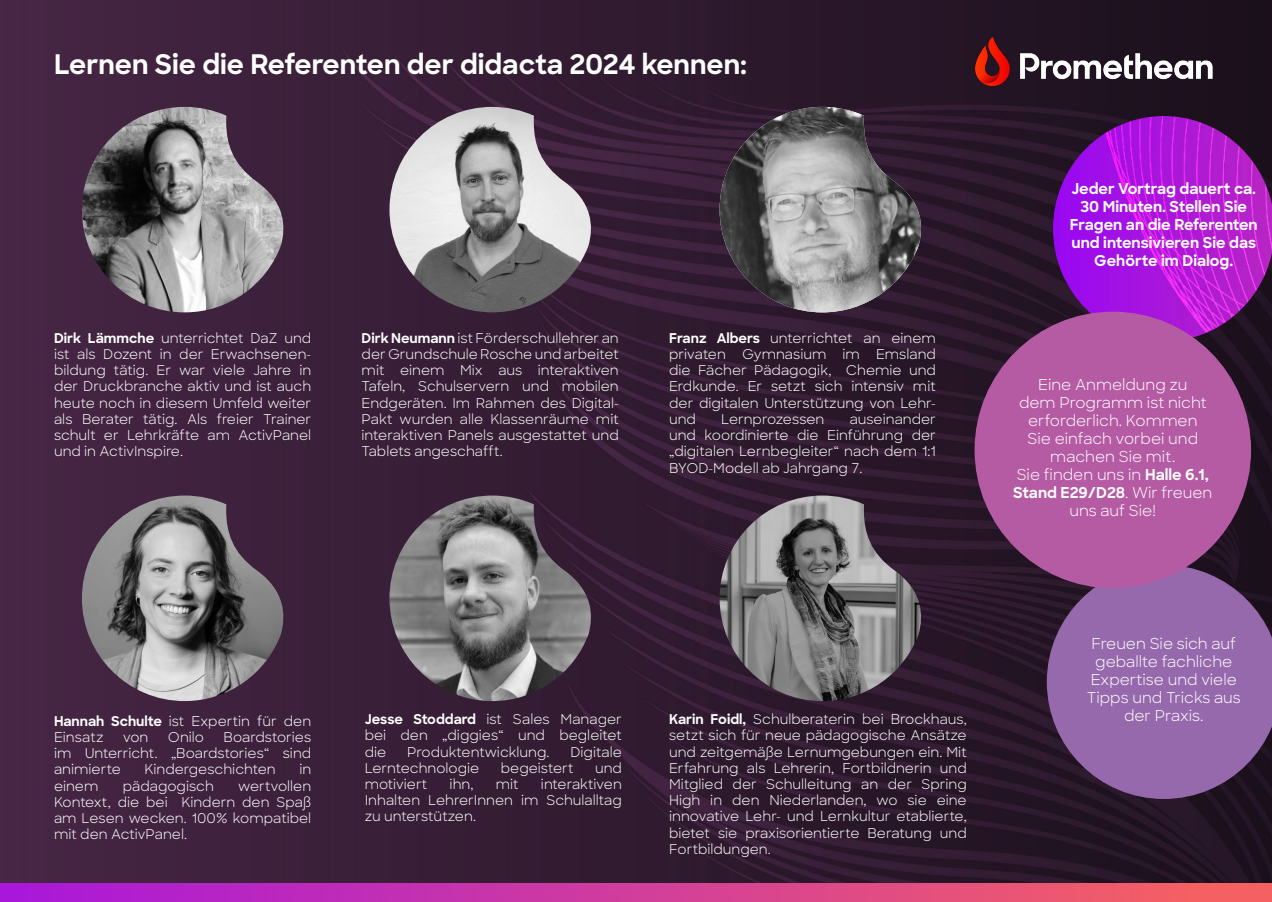
<style>
.page{position:relative;width:1272px;height:902px;background:#fff}
.page>*{position:absolute;margin:0;border:0;box-sizing:border-box;transform-origin:0 0}
.t1{font:700 27px "Sharp Sans";color:#fff}
.t2{font:15px/18px "Sharp Sans";color:#fff;text-align:center}
.t3{font:700 15px/18px "Sharp Sans";color:#fff;text-align:center}
.t4{font:13.5px/16.2px "Sharp Sans";color:#fff;text-align:justify}
.s1{font-weight:700}
</style>
<div class="page">
<img style="left:0;top:0;width:1271px;height:883px">
<img style="left:82px;top:107px;width:203px;height:205px">
<img style="left:719px;top:107px;width:202px;height:205px">
<img style="left:389px;top:107px;width:203px;height:205px">
<img style="left:82px;top:495px;width:203px;height:206px">
<img style="left:0;top:883px;width:1271px;height:18px">
<img style="left:389px;top:495px;width:204px;height:206px">
<svg style="left:1046px;top:565px;width:225px;height:233px;background:#815993"></svg>
<img style="left:1052px;top:116px;width:219px;height:225px">
<img style="left:974px;top:36px;width:239px;height:51px">
<div style="left:974px;top:311px;width:276px;height:277px;background:#b55ba4;border-radius:50%"></div>
<img style="left:719px;top:495px;width:203px;height:206px">
<p class="t1" style="left:54px;top:44px;width:694px">Lernen Sie die Referenten der didacta 2024 kennen:</p>
<p class="t4" style="left:54px;top:329px;width:259px"><span class="s1">Dirk Lämmche</span> unterrichtet DaZ und ist als Dozent in der Erwachsenen&shy;bildung tätig. Er war viele Jahre in der Druckbranche aktiv und ist auch heute noch in diesem Umfeld weiter als Berater tätig. Als freier Trainer schult er Lehrkräfte am ActivPanel und in ActivInspire.</p>
<p class="t4" style="left:669px;top:329px;width:268px"><span class="s1">Franz Albers</span> unterrichtet an einem privaten Gymnasium im Emsland die Fächer Pädagogik, Chemie und Erdkunde. Er setzt sich intensiv mit der digitalen Unterstützung von Lehr&shy;und</p>
<p class="t4" style="left:361px;top:329px;width:259px"><span class="s1">Dirk Neumann</span> ist Förderschullehrer an der Grundschule Rosche und arbeitet mit einem Mix aus interaktiven Tafeln, Schulservern und mobilen Endgeräten. Im Rahmen des Digital-Pakt wurden alle Klassenräume mit interaktiven Panels ausgestattet und Tablets angeschafft.</p>
<p class="t4" style="left:669px;top:410px;width:268px;text-indent:180px">auseinander und koordinierte die Einführung der „digitalen Lernbegleiter“ nach dem 1:1<br>BYOD-Modell ab Jahrgang 7.</p>
<p class="t4" style="left:721px;top:410px;width:105px">Lernprozessen</p>
<p class="t3" style="left:1069px;top:179px;width:189px">Jeder Vortrag dauert ca.<br>30 Minuten. Stellen Sie<br>Fragen an die Referenten und intensivieren Sie das<br>Gehörte im Dialog.</p>
<p class="t2" style="left:1019px;top:375px;width:189px">Eine Anmeldung zu dem Programm ist nicht erforderlich. Kommen<br>Sie einfach vorbei und machen Sie mit.</p>
<p class="t2" style="left:1013px;top:465px;width:201px">Sie finden uns in <span class="s1">Halle 6.1,<br>Stand E29/D28</span>. Wir freuen uns auf Sie!</p>
<p class="t4" style="left:54px;top:712px;width:259px"><span class="s1">Hannah Schulte</span> ist Expertin für den<br>Einsatz</p>
<p class="t4" style="left:54px;top:728px;width:259px;text-indent:170px">Boardstories im Unterricht. „Boardstories“ sind animierte</p>
<p class="t4" style="left:123px;top:728px;width:27px">von</p>
<p class="t4" style="left:168px;top:728px;width:38px">Onilo</p>
<p class="t4" style="left:144px;top:760px;width:133px">Kindergeschichten</p>
<p class="t4" style="left:299px;top:760px;width:13px">in</p>
<p class="t4" style="left:54px;top:776px;width:259px;text-indent:184px">wertvollen Kontext, die bei Kindern den Spaß am Lesen wecken. 100% kompatibel mit den ActivPanel.</p>
<p class="t4" style="left:54px;top:776px;width:46px">einem</p>
<p class="t4" style="left:123px;top:776px;width:93px">pädagogisch</p>
<p class="t4" style="left:364px;top:710px;width:259px"><span class="s1">Jesse Stoddard</span> ist Sales Manager bei den „diggies“ und begleitet die</p>
<p class="t4" style="left:407px;top:742px;width:144px">Produktentwicklung.</p>
<p class="t4" style="left:570px;top:742px;width:53px">Digitale</p>
<p class="t4" style="left:364px;top:759px;width:116px">Lerntechnologie</p>
<p class="t4" style="left:501px;top:759px;width:74px">begeistert</p>
<p class="t4" style="left:595px;top:759px;width:28px">und</p>
<p class="t4" style="left:364px;top:775px;width:64px">motiviert</p>
<p class="t4" style="left:449px;top:775px;width:25px">ihn,</p>
<p class="t4" style="left:496px;top:775px;width:24px">mit</p>
<p class="t4" style="left:364px;top:775px;width:259px;text-indent:176px">interaktiven Inhalten LehrerInnen im Schulalltag zu unterstützen.</p>
<p class="t4" style="left:669px;top:710px;width:299px"><span class="s1">Karin Foidl,</span> Schulberaterin bei Brockhaus, setzt sich für neue pädagogische Ansätze und zeitgemäße Lernumgebungen ein. Mit Erfahrung als Lehrerin, Fortbildnerin und Mitglied der Schulleitung an der Spring High in den Niederlanden, wo sie eine innovative Lehr- und Lernkultur etablierte, bietet sie praxisorientierte Beratung und Fortbildungen.</p>
<p class="t2" style="left:1086px;top:634px;width:156px">Freuen Sie sich auf geballte fachliche<br>Expertise und viele<br>Tipps und Tricks aus</p>
<p class="t2" style="left:1123px;top:706px;width:81px">der Praxis.</p>
</div>
